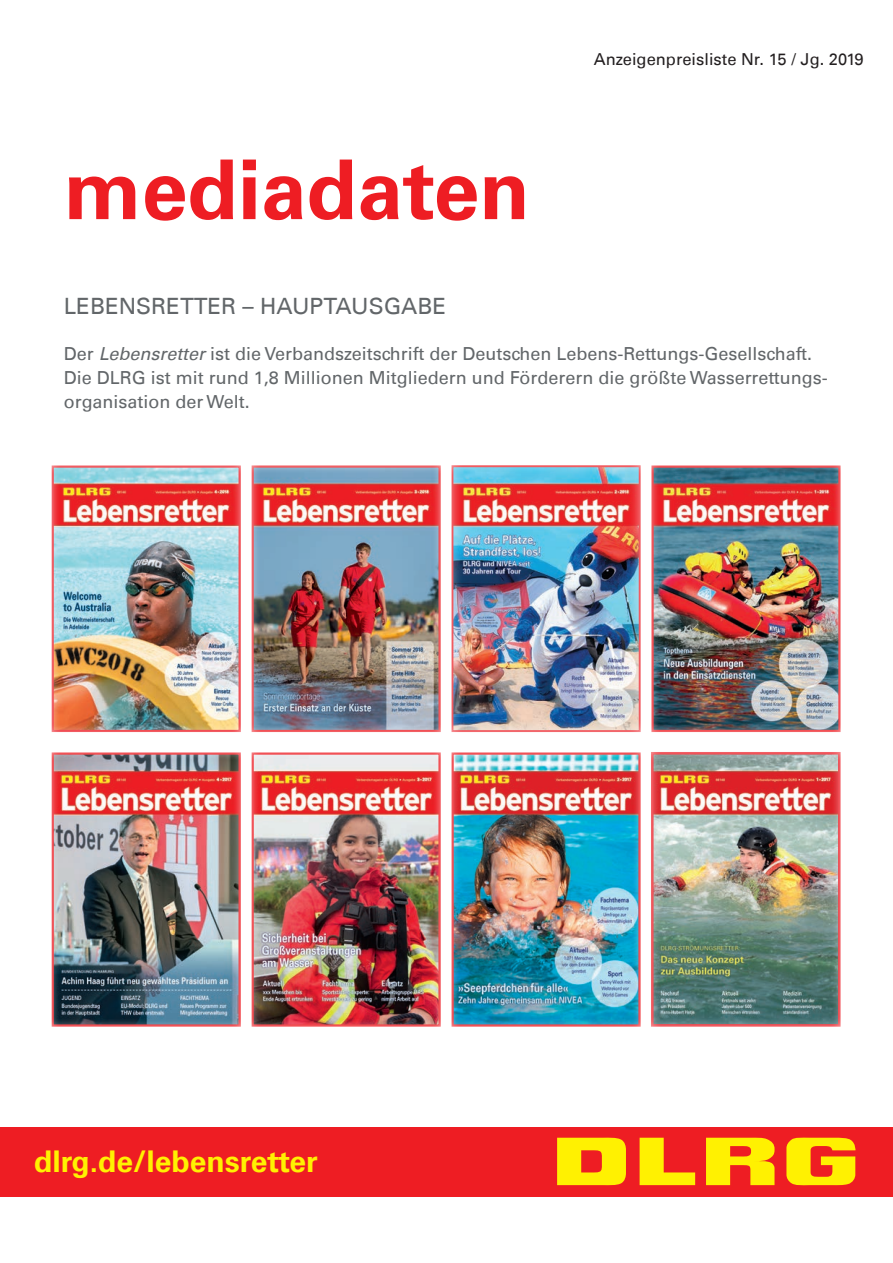
<style>
.page{position:relative;width:893px;height:1263px;background:#fff}
.page>*{position:absolute;margin:0;border:0;box-sizing:border-box;transform-origin:0 0}
.t1{font:700 82.5px "DLRG Univers";color:#ee1d23}
.t2{font:700 30px "DLRG Univers";color:#fff101}
.t3{font:22.5px "DLRG Univers";color:#626669}
.t4{font:18px/24px "DLRG Univers";color:#626669}
.t5{font:16.5px "DLRG Univers";color:#231f20}
.s1{font-style:italic}
</style>
<div class="page">
<div style="left:0;top:1127px;width:893px;height:69px;background:#ee1d23"></div>
<div style="left:250px;top:752px;width:192px;height:276px;background:#fff;opacity:.75"></div>
<svg style="left:786px;top:1137px;width:70px;height:49px"></svg>
<svg style="left:640px;top:1138px;width:55px;height:47px"></svg>
<svg style="left:557px;top:1137px;width:69px;height:48px;background:#fccd06"></svg>
<svg style="left:706px;top:1137px;width:68px;height:48px"></svg>
<div style="left:50px;top:752px;width:192px;height:276px;background:#fff;opacity:.75"></div>
<div style="left:450px;top:752px;width:192px;height:276px;background:#fff;opacity:.75"></div>
<div style="left:650px;top:465px;width:192px;height:269px;background:#fff;opacity:.75"></div>
<div style="left:50px;top:465px;width:192px;height:267px;background:#fff;opacity:.75"></div>
<div style="left:250px;top:465px;width:192px;height:267px;background:#fff;opacity:.75"></div>
<div style="left:450px;top:464px;width:192px;height:270px;background:#fff;opacity:.75"></div>
<div style="left:649px;top:751px;width:192px;height:276px;background:#fff;opacity:.75"></div>
<h1 class="t1" style="left:64px;top:142px;width:467px">mediadaten</h1>
<p class="t5" style="left:594px;top:49px;width:271px">Anzeigenpreisliste Nr. 15 / Jg. 2019</p>
<p class="t3" style="left:64px;top:293px;width:384px">LEBENSRETTER – HAUPTAUSGABE</p>
<p class="t4" style="left:64px;top:341px;width:766px">Der <span class="s1">Lebensretter</span> ist die Verbandszeitschrift der Deutschen Lebens-Rettungs-Gesellschaft.<br>Die DLRG ist mit rund 1,8 Millionen Mitgliedern und Förderern die größte Wasserrettungs&shy;organisation der Welt.</p>
<h2 class="t2" style="left:34px;top:1144px;width:285px">dlrg.de/lebensretter</h2>
</div>
